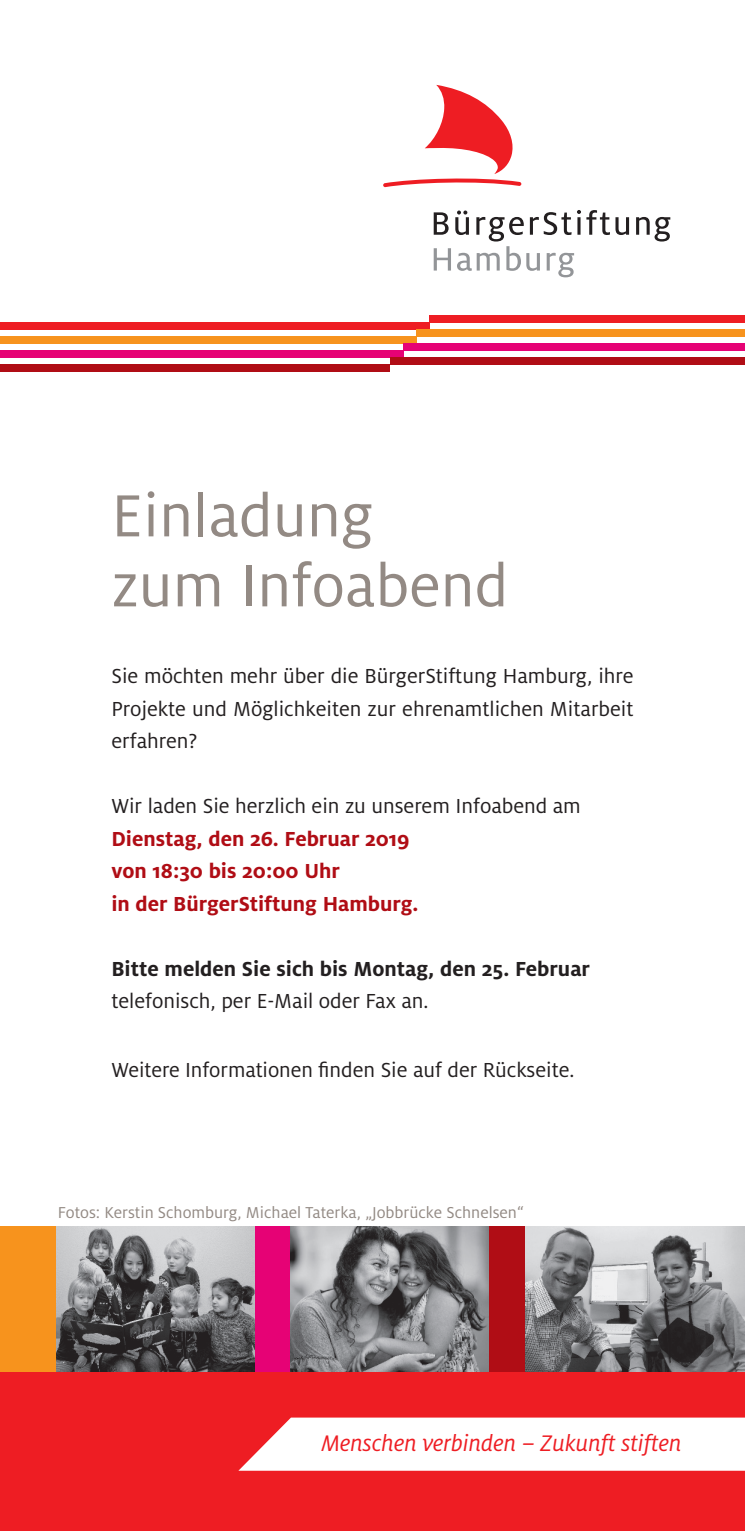
<style>
.page{position:relative;width:745px;height:1531px;background:#fff}
.page>*{position:absolute;margin:0;border:0;box-sizing:border-box;transform-origin:0 0}
.t1{font:65.75px/70px "Milo OT";color:#938a84}
.t2{font:italic 25px "Milo OT";color:#ee1d23}
.t3{font:22.5px/32.5px "Milo OT";color:#231f20;text-align:justify}
.t4{font:700 22.5px/32.5px "Milo OT";color:#b00d15}
.t5{font:700 22.5px "Milo OT";color:#231f20}
.t6{font:17.5px "Milo OT";color:#938a84}
</style>
<div class="page">
<div style="left:0;top:1371px;width:744px;height:160px;background:#ee1d23"></div>
<div style="left:239px;top:1417px;width:505px;height:53px;background:#fff"></div>
<div style="left:0;top:322px;width:429px;height:7px;background:#ee1d23"></div>
<div style="left:0;top:336px;width:416px;height:7px;background:#f7931d"></div>
<div style="left:0;top:350px;width:403px;height:7px;background:#e60275"></div>
<div style="left:0;top:364px;width:389px;height:8px;background:#b00d15"></div>
<div style="left:429px;top:315px;width:315px;height:7px;background:#ee1d23"></div>
<div style="left:416px;top:329px;width:328px;height:7px;background:#f7931d"></div>
<div style="left:403px;top:343px;width:341px;height:7px;background:#e60275"></div>
<div style="left:390px;top:357px;width:354px;height:7px;background:#b00d15"></div>
<svg style="left:586px;top:210px;width:23px;height:25px"></svg>
<svg style="left:615px;top:217px;width:13px;height:18px"></svg>
<svg style="left:636px;top:217px;width:34px;height:24px"></svg>
<svg style="left:433px;top:210px;width:147px;height:67px"></svg>
<svg style="left:383px;top:85px;width:138px;height:102px"></svg>
<div style="left:0;top:1226px;width:57px;height:145px;background:#f7931d"></div>
<img style="left:57px;top:1226px;width:198px;height:145px">
<div style="left:255px;top:1226px;width:36px;height:145px;background:#e60275"></div>
<img style="left:291px;top:1226px;width:198px;height:145px">
<div style="left:489px;top:1226px;width:35px;height:145px;background:#b00d15"></div>
<img style="left:524px;top:1226px;width:220px;height:145px">
<h1 class="t1" style="left:111px;top:480px;width:398px">Einladung<br>zum Infoabend</h1>
<p class="t3" style="left:111px;top:659px;width:523px">Sie möchten mehr über die BürgerStiftung Hamburg, ihre Projekte und Möglichkeiten zur ehrenamtlichen Mitarbeit erfahren?</p>
<p class="t3" style="left:111px;top:789px;width:470px">Wir laden Sie herzlich ein zu unserem Infoabend am</p>
<p class="t4" style="left:111px;top:822px;width:308px">Dienstag, den 26. Februar 2019 von 18:30 bis 20:00 Uhr<br>in der BürgerStiftung Hamburg.</p>
<p class="t5" style="left:111px;top:955px;width:480px">Bitte melden Sie sich bis Montag, den 25. Februar</p>
<p class="t3" style="left:111px;top:984px;width:318px">telefonisch, per E-Mail oder Fax an.</p>
<p class="t3" style="left:111px;top:1053px;width:464px">Weitere Informationen finden Sie auf der Rückseite.</p>
<p class="t6" style="left:58px;top:1201px;width:467px">Fotos: Kerstin Schomburg, Michael Taterka, „Jobbrücke Schnelsen“</p>
<p class="t2" style="left:321px;top:1428px;width:361px">Menschen verbinden – Zukunft stiften</p>
</div>
